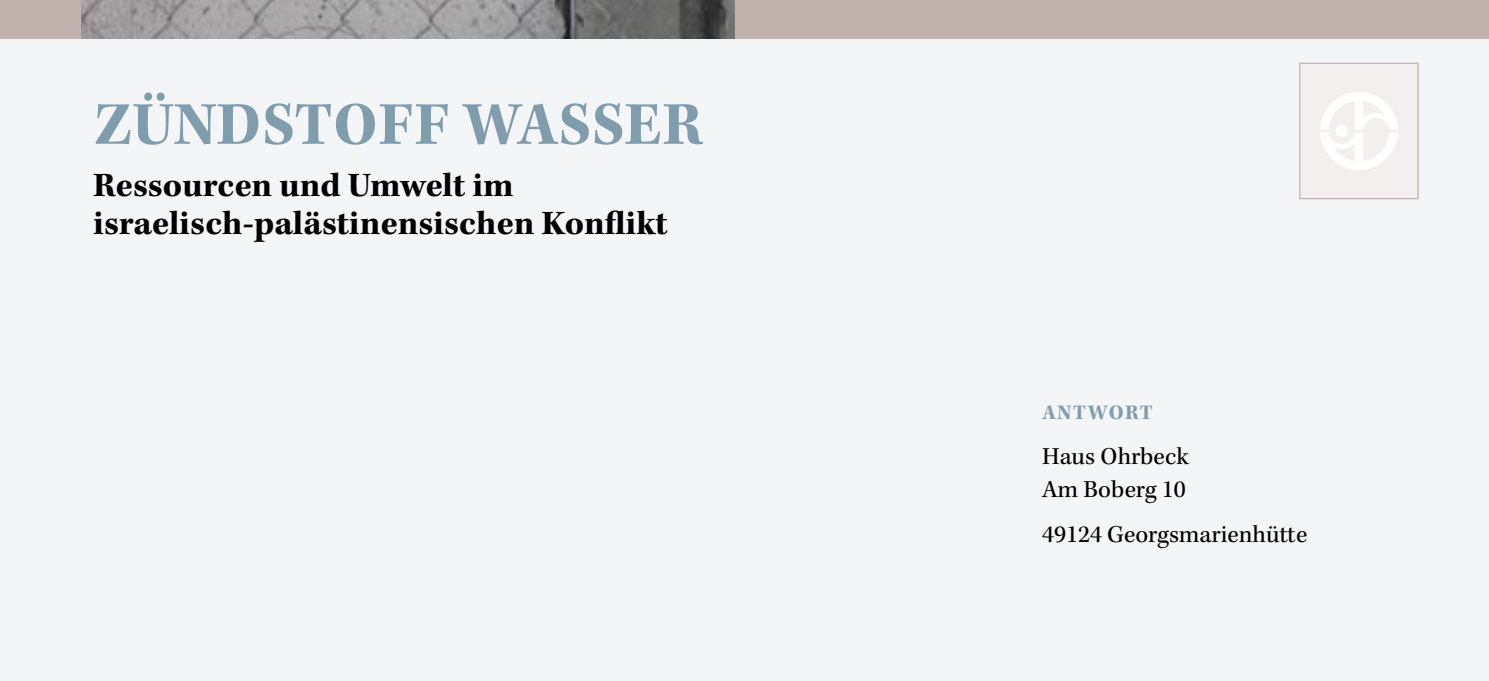
<style>
.page{position:relative;width:1489px;height:681px;background:#fff}
.page>*{position:absolute;margin:0;border:0;box-sizing:border-box;transform-origin:0 0}
.t1{font:700 62.5px "Kepler Std";letter-spacing:.01em;color:#809dae}
.t2{font:700 35px/37.5px "Kepler Std";color:#000}
.t3{font:25px/32.5px "Kepler Std";color:#000}
.t4{font:700 21.25px "Kepler Std";color:#809dae}
</style>
<div class="page">
<div style="left:0;top:0;width:1488px;height:57px;background:#c3b3ae"></div>
<img style="left:82px;top:0;width:652px;height:39px">
<div style="left:0;top:39px;width:1488px;height:641px;background:#f4f5f6"></div>
<div style="left:1298px;top:63px;width:120px;height:136px;background:#f3efee;border:1px solid #c3b3ae"></div>
<svg style="left:1320px;top:92px;width:77px;height:78px"></svg>
<h1 class="t1" style="left:94px;top:89px;width:610px">Zündstoff Wasser</h1>
<p class="t2" style="left:93px;top:168px;width:576px">Ressourcen und Umwelt im israelisch-palästinensischen Konflikt</p>
<p class="t4" style="left:1042px;top:400px;width:16px">ANT</p>
<p class="t4" style="left:1087px;top:400px;width:37px">WORT</p>
<p class="t3" style="left:1042px;top:441px;width:148px">Haus Ohrbeck<br>Am Boberg 10</p>
<p class="t3" style="left:1042px;top:518px;width:266px">49124 Georgsmarienhütte</p>
</div>
